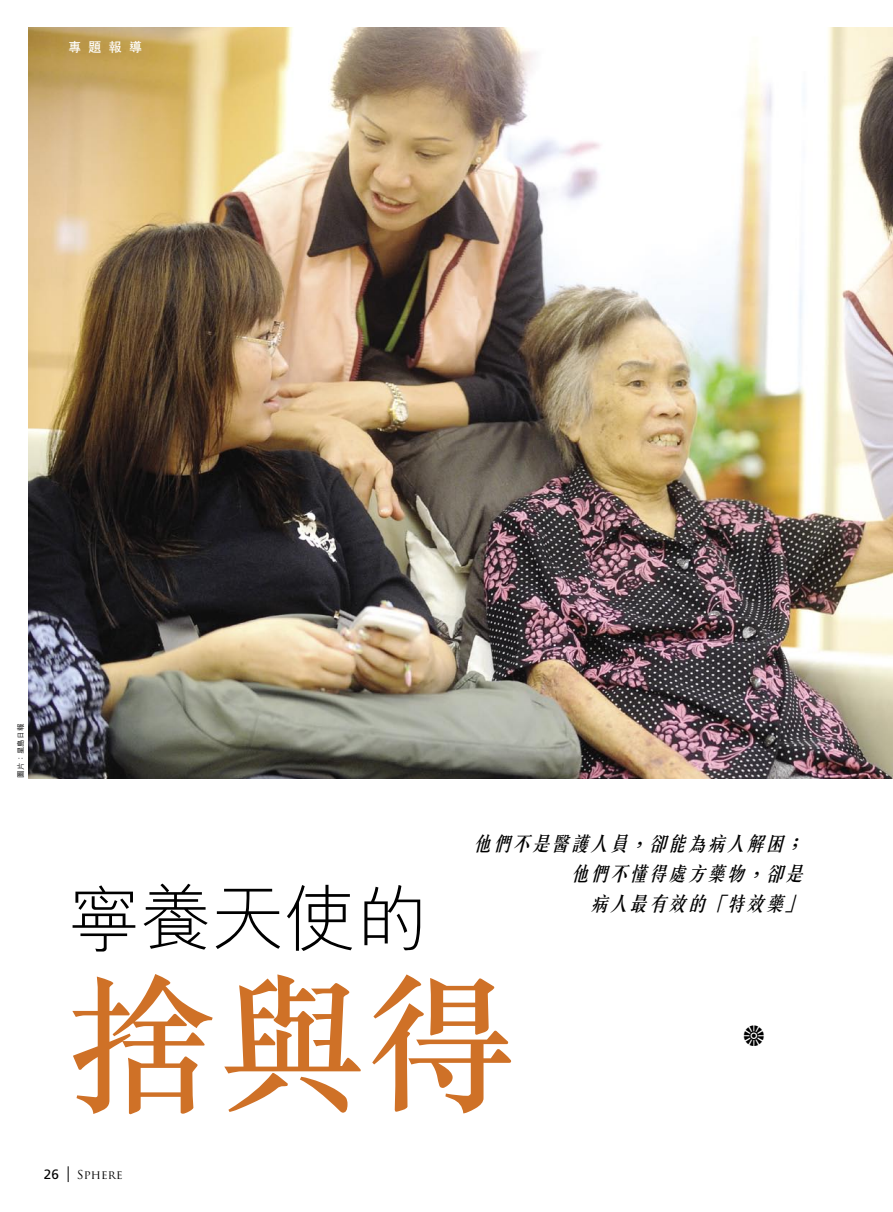
<style>
.page{position:relative;width:893px;height:1212px;background:#fff}
.page>*{position:absolute;margin:0;border:0;box-sizing:border-box;transform-origin:0 0}
.Chi_Side_Bar_Body{font:500 150px "M Sung";color:#cf7127}
.Chi_Side_Bar_Body-2{font:300 72px "M Hei";color:#000}
.Chi_Standfirst{font:italic 500 19.5px "C Song 3";color:#000}
.Chi_Initial_Capital{font:700 13.5px "C Hei 2";color:#fff}
.t1{font:12px "Trajan Pro";letter-spacing:.015em;color:#000}
.photo_credit{font:500 7.5px "M Hei";letter-spacing:.05em;color:#000}
.s1{font-family:"Frutiger";font-size:13.5px}
</style>
<div class="page">
<img style="left:29px;top:27px;width:864px;height:751px">
<svg style="left:68px;top:1166px;width:1px;height:16px"></svg>
<p class="Chi_Initial_Capital" style="left:68px;top:39px;width:76px">專題報導</p>
<p class="photo_credit" style="left:17px;top:778px;width:56px;rotate:-90deg">圖片：星島日報</p>
<p class="Chi_Side_Bar_Body-2" style="left:68px;top:880px;width:361px">寧養天使的</p>
<p class="Chi_Standfirst" style="left:472px;top:833px;width:339px">他們不是醫護人員，卻能為病人解困；</p>
<p class="Chi_Standfirst" style="left:570px;top:863px;width:242px">他們不懂得處方藥物，卻是</p>
<p class="Chi_Standfirst" style="left:589px;top:893px;width:222px">病人最有效的「特效藥」</p>
<p class="Chi_Side_Bar_Body" style="left:67px;top:971px;width:451px">捨與得</p>
<p class="t1" style="left:44px;top:1167px;width:80px"><span class="s1">26</span> SPHERE</p>
</div>
